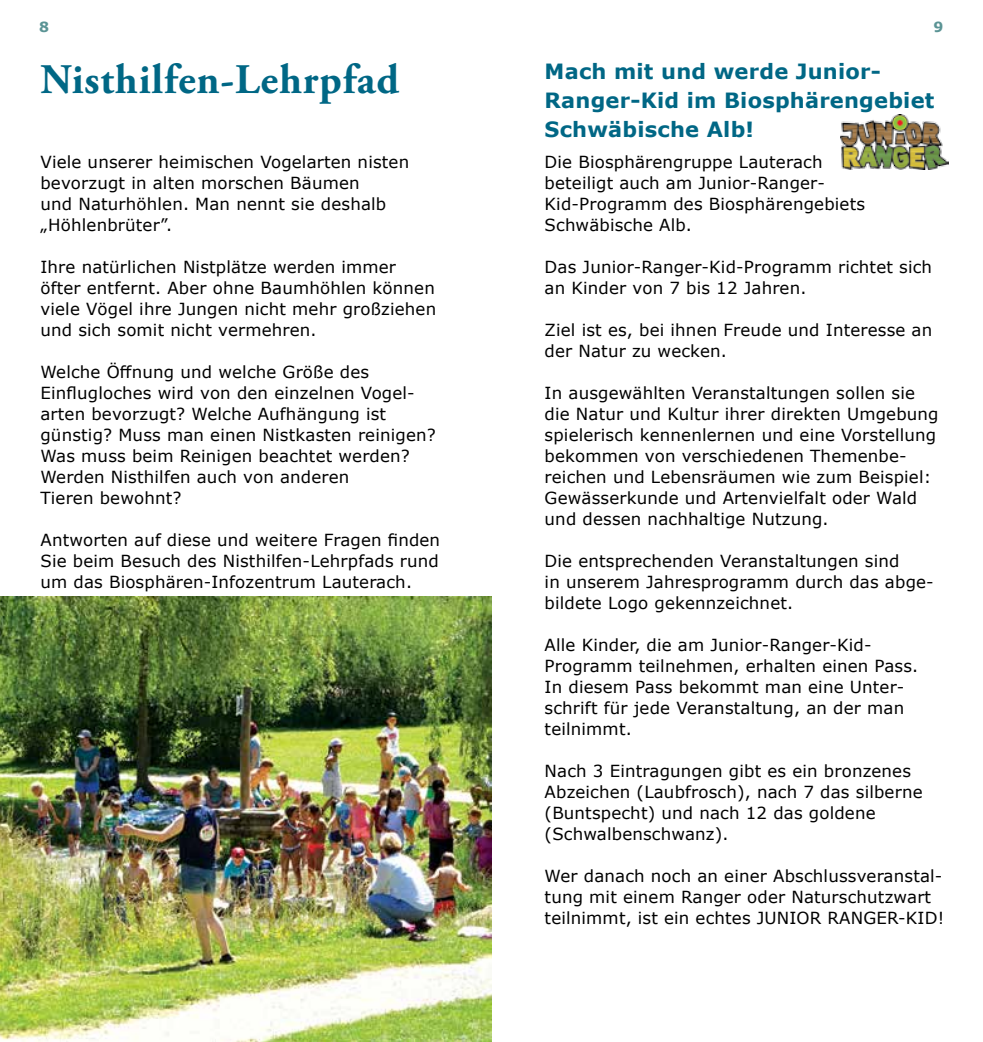
<style>
.page{position:relative;width:983px;height:1042px;background:#fff}
.page>*{position:absolute;margin:0;border:0;box-sizing:border-box;transform-origin:0 0}
.t1{font:700 42px "Adobe Garamond Pro";letter-spacing:.02em;color:#006785}
.t2{font:700 21px/28.9px "Verdana";letter-spacing:.01em;color:#006785}
.t3{font:16.62px/21px "Verdana";letter-spacing:.01em;color:#000}
.t4{font:700 14px "Verdana";color:#5b9495}
</style>
<div class="page">
<img style="left:0;top:596px;width:491px;height:446px">
<img style="left:840px;top:115px;width:108px;height:55px">
<p class="t4" style="left:39px;top:17px;width:11px">8</p>
<p class="t4" style="left:933px;top:17px;width:11px">9</p>
<h1 class="t1" style="left:40px;top:56px;width:360px">Nisthilfen-Lehrpfad</h1>
<p class="t3" style="left:40px;top:151px;width:370px">Viele unserer heimischen Vogelarten nisten bevorzugt in alten morschen Bäumen<br>und Naturhöhlen. Man nennt sie deshalb „Höhlenbrüter”.</p>
<p class="t3" style="left:40px;top:256px;width:397px">Ihre natürlichen Nistplätze werden immer öfter entfernt. Aber ohne Baumhöhlen können viele Vögel ihre Jungen nicht mehr großziehen und sich somit nicht vermehren.</p>
<p class="t3" style="left:40px;top:361px;width:397px">Welche Öffnung und welche Größe des Einflugloches wird von den einzelnen Vogel&shy;arten bevorzugt? Welche Aufhängung ist günstig? Muss man einen Nistkasten reinigen?<br>Was muss beim Reinigen beachtet werden?<br>Werden Nisthilfen auch von anderen<br>Tieren bewohnt?</p>
<p class="t3" style="left:40px;top:529px;width:401px;text-align:justify">Antworten auf diese und weitere Fragen finden Sie beim Besuch des Nisthilfen-Lehrpfads rund um das Biosphären-Infozentrum Lauterach.</p>
<p class="t2" style="left:544px;top:57px;width:391px">Mach mit und werde Junior-<br>Ranger-Kid im Biosphärengebiet<br>Schwäbische Alb!</p>
<p class="t3" style="left:544px;top:151px;width:322px">Die Biosphärengruppe Lauterach beteiligt auch am Junior-Ranger-<br>Kid-Programm des Biosphärengebiets<br>Schwäbische Alb.</p>
<p class="t3" style="left:544px;top:256px;width:389px">Das Junior-Ranger-Kid-Programm richtet sich an Kinder von 7 bis 12 Jahren.</p>
<p class="t3" style="left:544px;top:319px;width:389px">Ziel ist es, bei ihnen Freude und Interesse an der Natur zu wecken.</p>
<p class="t3" style="left:544px;top:382px;width:395px">In ausgewählten Veranstaltungen sollen sie die Natur und Kultur ihrer direkten Umgebung spielerisch kennenlernen und eine Vorstellung bekommen von verschiedenen Themenbe&shy;reichen und Lebensräumen wie zum Beispiel:<br>Gewässerkunde und Artenvielfalt oder Wald und dessen nachhaltige Nutzung.</p>
<p class="t3" style="left:544px;top:550px;width:390px">Die entsprechenden Veranstaltungen sind<br>in unserem Jahresprogramm durch das abge&shy;bildete Logo gekennzeichnet.</p>
<p class="t3" style="left:544px;top:634px;width:375px">Alle Kinder, die am Junior-Ranger-Kid-Programm teilnehmen, erhalten einen Pass.<br>In diesem Pass bekommt man eine Unter&shy;schrift für jede Veranstaltung, an der man teilnimmt.</p>
<p class="t3" style="left:544px;top:760px;width:379px">Nach 3 Eintragungen gibt es ein bronzenes Abzeichen (Laubfrosch), nach 7 das silberne (Buntspecht) und nach 12 das goldene (Schwalbenschwanz).</p>
<p class="t3" style="left:544px;top:865px;width:401px">Wer danach noch an einer Abschlussveranstal&shy;tung mit einem Ranger oder Naturschutzwart teilnimmt, ist ein echtes JUNIOR RANGER-KID!</p>
</div>
